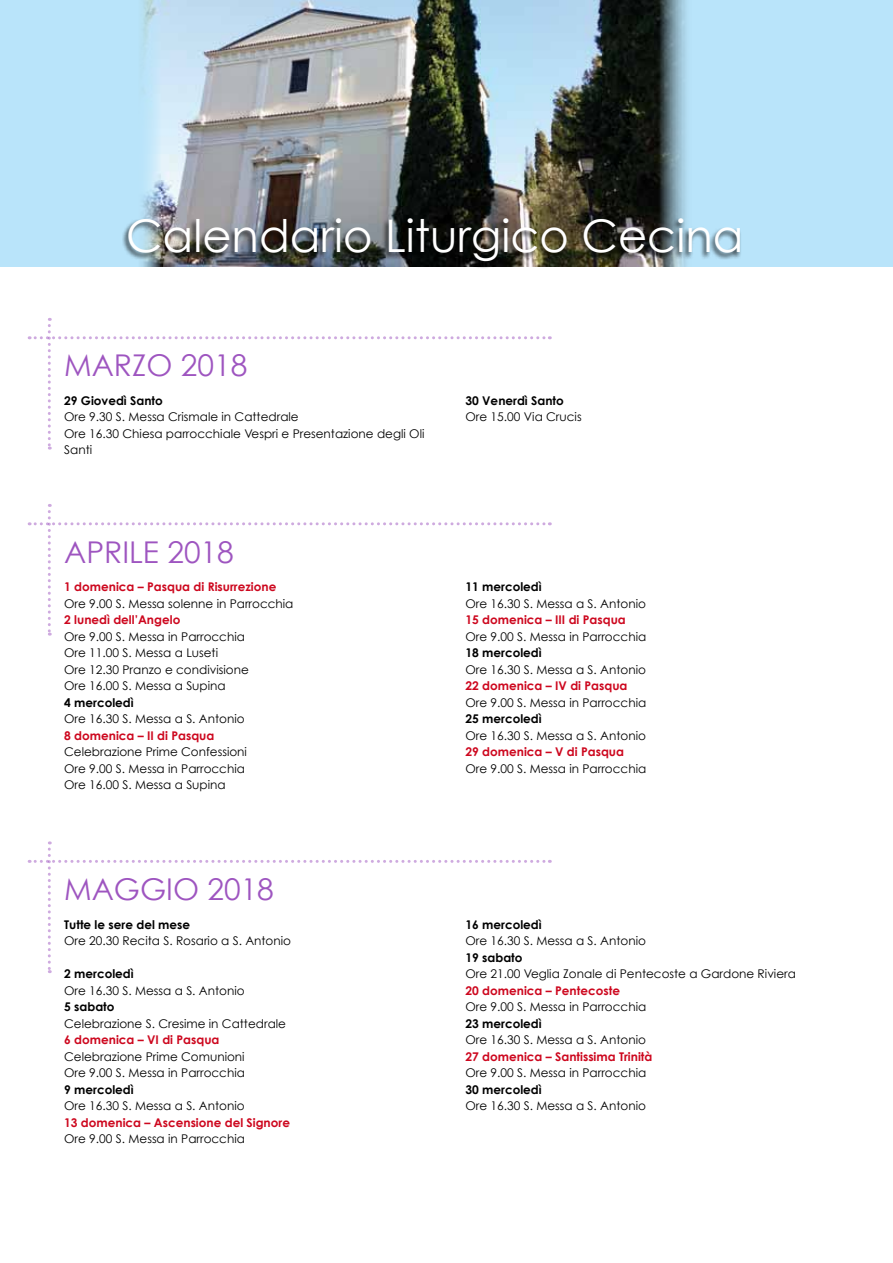
<style>
.page{position:relative;width:893px;height:1263px;background:#fff}
.page>*{position:absolute;margin:0;border:0;box-sizing:border-box;transform-origin:0 0}
.t1{font:45px "Century Gothic";color:#fff}
.t2{font:30px "Century Gothic";color:#9e55c0}
.t3{font:12px/16.5px "Century Gothic";color:#000}
.t4{font:700 12px "Century Gothic";color:#cd071e}
.t5{font:700 12px "Century Gothic";color:#000}
</style>
<div class="page">
<div style="left:0;top:0;width:893px;height:267px;background:#b9e4fa"></div>
<img style="left:142px;top:0;width:545px;height:218px">
<div style="left:121px;top:218px;width:621px;height:51px;background:#000;opacity:.75"></div>
<svg style="left:29px;top:318px;width:521px;height:132px"></svg>
<svg style="left:29px;top:504px;width:521px;height:132px"></svg>
<svg style="left:29px;top:841px;width:521px;height:132px"></svg>
<h1 class="t1" style="left:126px;top:208px;width:619px">Calendario Liturgico Cecina</h1>
<h2 class="t2" style="left:64px;top:347px;width:185px">MARZO 2018</h2>
<p class="t5" style="left:64px;top:393px;width:100px">29 Giovedì Santo</p>
<p class="t3" style="left:64px;top:409px;width:362px">Ore 9.30 S. Messa Crismale in Cattedrale<br>Ore 16.30 Chiesa parrocchiale Vespri e Presentazione degli Oli<br>Santi</p>
<h2 class="t2" style="left:64px;top:533px;width:171px">APRILE 2018</h2>
<p class="t4" style="left:64px;top:579px;width:214px">1 domenica – Pasqua di Risurrezione</p>
<p class="t3" style="left:64px;top:595px;width:231px">Ore 9.00 S. Messa solenne in Parrocchia</p>
<p class="t4" style="left:64px;top:612px;width:118px">2 lunedì dell’Angelo</p>
<p class="t3" style="left:64px;top:628px;width:186px">Ore 9.00 S. Messa in Parrocchia<br>Ore 11.00 S. Messa a Luseti<br>Ore 12.30 Pranzo e condivisione<br>Ore 16.00 S. Messa a Supina</p>
<p class="t5" style="left:64px;top:695px;width:71px">4 mercoledì</p>
<p class="t3" style="left:64px;top:710px;width:182px">Ore 16.30 S. Messa a S. Antonio</p>
<p class="t4" style="left:64px;top:728px;width:152px">8 domenica – II di Pasqua</p>
<p class="t3" style="left:64px;top:743px;width:184px">Celebrazione Prime Confessioni<br>Ore 9.00 S. Messa in Parrocchia<br>Ore 16.00 S. Messa a Supina</p>
<h2 class="t2" style="left:64px;top:871px;width:211px">MAGGIO 2018</h2>
<p class="t5" style="left:64px;top:917px;width:127px">Tutte le sere del mese</p>
<p class="t3" style="left:64px;top:932px;width:228px">Ore 20.30 Recita S. Rosario a S. Antonio</p>
<p class="t5" style="left:64px;top:966px;width:71px">2 mercoledì</p>
<p class="t3" style="left:64px;top:982px;width:182px">Ore 16.30 S. Messa a S. Antonio</p>
<p class="t5" style="left:64px;top:999px;width:52px">5 sabato</p>
<p class="t3" style="left:64px;top:1015px;width:223px">Celebrazione S. Cresime in Cattedrale</p>
<p class="t4" style="left:64px;top:1032px;width:157px">6 domenica – VI di Pasqua</p>
<p class="t3" style="left:64px;top:1048px;width:182px">Celebrazione Prime Comunioni<br>Ore 9.00 S. Messa in Parrocchia</p>
<p class="t5" style="left:64px;top:1082px;width:71px">9 mercoledì</p>
<p class="t3" style="left:64px;top:1097px;width:182px">Ore 16.30 S. Messa a S. Antonio</p>
<p class="t4" style="left:64px;top:1115px;width:227px">13 domenica – Ascensione del Signore</p>
<p class="t3" style="left:64px;top:1130px;width:182px">Ore 9.00 S. Messa in Parrocchia</p>
<p class="t5" style="left:465px;top:393px;width:100px">30 Venerdì Santo</p>
<p class="t3" style="left:465px;top:409px;width:118px">Ore 15.00 Via Crucis</p>
<p class="t5" style="left:465px;top:579px;width:78px">11 mercoledì</p>
<p class="t3" style="left:465px;top:595px;width:182px">Ore 16.30 S. Messa a S. Antonio</p>
<p class="t4" style="left:465px;top:612px;width:162px">15 domenica – III di Pasqua</p>
<p class="t3" style="left:465px;top:628px;width:182px">Ore 9.00 S. Messa in Parrocchia</p>
<p class="t5" style="left:465px;top:645px;width:78px">18 mercoledì</p>
<p class="t3" style="left:465px;top:661px;width:182px">Ore 16.30 S. Messa a S. Antonio</p>
<p class="t4" style="left:465px;top:678px;width:163px">22 domenica – IV di Pasqua</p>
<p class="t3" style="left:465px;top:694px;width:182px">Ore 9.00 S. Messa in Parrocchia</p>
<p class="t5" style="left:465px;top:711px;width:78px">25 mercoledì</p>
<p class="t3" style="left:465px;top:727px;width:182px">Ore 16.30 S. Messa a S. Antonio</p>
<p class="t4" style="left:465px;top:744px;width:160px">29 domenica – V di Pasqua</p>
<p class="t3" style="left:465px;top:760px;width:182px">Ore 9.00 S. Messa in Parrocchia</p>
<p class="t5" style="left:465px;top:917px;width:78px">16 mercoledì</p>
<p class="t3" style="left:465px;top:932px;width:182px">Ore 16.30 S. Messa a S. Antonio</p>
<p class="t5" style="left:465px;top:950px;width:59px">19 sabato</p>
<p class="t3" style="left:465px;top:965px;width:332px">Ore 21.00 Veglia Zonale di Pentecoste a Gardone Riviera</p>
<p class="t4" style="left:465px;top:983px;width:156px">20 domenica – Pentecoste</p>
<p class="t3" style="left:465px;top:998px;width:182px">Ore 9.00 S. Messa in Parrocchia</p>
<p class="t5" style="left:465px;top:1016px;width:78px">23 mercoledì</p>
<p class="t3" style="left:465px;top:1031px;width:182px">Ore 16.30 S. Messa a S. Antonio</p>
<p class="t4" style="left:465px;top:1049px;width:188px">27 domenica – Santissima Trinità</p>
<p class="t3" style="left:465px;top:1064px;width:182px">Ore 9.00 S. Messa in Parrocchia</p>
<p class="t5" style="left:465px;top:1082px;width:78px">30 mercoledì</p>
<p class="t3" style="left:465px;top:1097px;width:182px">Ore 16.30 S. Messa a S. Antonio</p>
</div>
